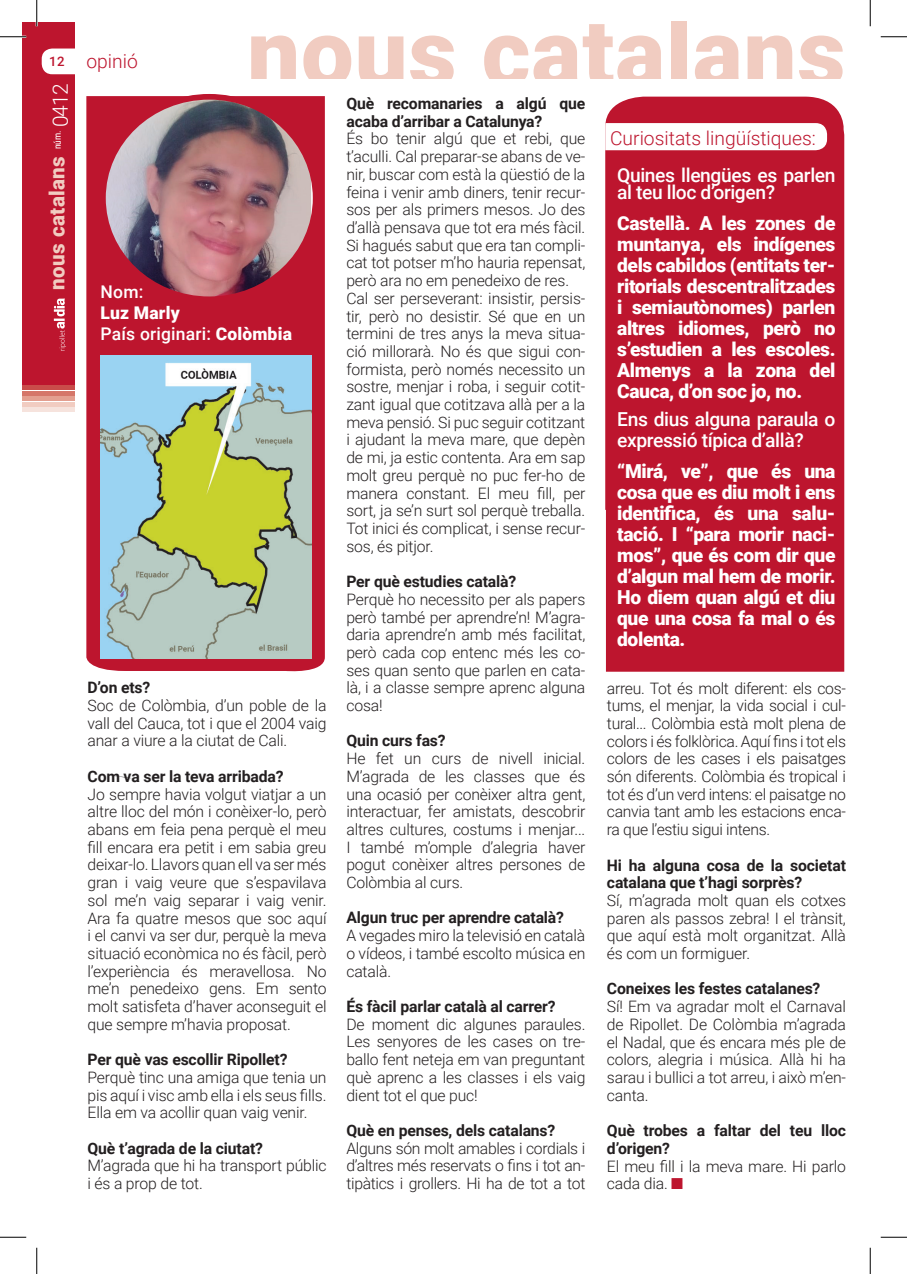
<style>
.page{position:relative;width:907px;height:1274px;background:#fff}
.page>*{position:absolute;margin:0;border:0;box-sizing:border-box;transform-origin:0 0}
.t1{font:900 93.8px "Roboto";letter-spacing:.01em;color:#f1ccc1}
.t2{font:900 21px "Roboto";letter-spacing:.02em;color:#f1ccc1}
.t3{font:900 19.25px/21px "Roboto";letter-spacing:-.02em;color:#fff;text-align:justify}
.t4{font:500 19.25px/17.5px "Roboto";letter-spacing:-.02em;color:#fff}
.t5{font:300 19.25px "Roboto";color:#bd152e}
.t6{font:900 17.5px/21px "Roboto";letter-spacing:.01em;color:#fff}
.t7{font:500 17.5px "Roboto";color:#fff}
.t8{font:300 15.75px/17.7px "Roboto";letter-spacing:-.01em;color:#231f20;text-align:justify}
.t9{font:700 15.75px/17.7px "Roboto";letter-spacing:-.01em;color:#231f20}
.t10{font:500 13.12px "Roboto";color:#bd152e}
.t11{font:9.62px "Roboto Condensed";color:#fff}
.s1{font-family:"Roboto";font-weight:300;font-size:21px}
.s2{font-weight:500}
.s3{color:#bd152e}
</style>
<div class="page">
<div style="left:22px;top:22px;width:52px;height:363px;background:#bd152e"></div>
<div style="left:22px;top:385px;width:53px;height:5px;background:#c94c4a"></div>
<div style="left:22px;top:396px;width:53px;height:5px;background:#e39f90"></div>
<div style="left:22px;top:407px;width:53px;height:5px;background:#f6e3dd"></div>
<div style="left:22px;top:391px;width:53px;height:5px;background:#d57669"></div>
<div style="left:22px;top:402px;width:53px;height:5px;background:#f1ccc1"></div>
<div style="left:42px;top:49px;width:126px;height:25px;background:#fff;border-radius:10px"></div>
<svg style="left:54px;top:298px;width:12px;height:53px"></svg>
<div style="left:605px;top:97px;width:239px;height:575px;background:#bd152e"></div>
<svg style="left:605px;top:123px;width:222px;height:27px"></svg>
<div style="left:86px;top:96px;width:239px;height:576px;background:#bd152e"></div>
<img style="left:103px;top:97px;width:208px;height:202px">
<div style="left:100px;top:94px;width:218px;height:208px;border:6px solid #bd152e;border-radius:50%"></div>
<img style="left:100px;top:355px;width:211px;height:304px">
<svg style="left:114px;top:776px;width:17px;height:2px"></svg>
<hr style="left:0;top:36px;width:26px;height:2px;background:#fff">
<hr style="left:36px;top:0;width:2px;height:26px;background:#fff">
<svg style="left:0;top:36px;width:26px;height:1px"></svg>
<svg style="left:881px;top:36px;width:26px;height:1px"></svg>
<svg style="left:0;top:1237px;width:26px;height:1px"></svg>
<svg style="left:881px;top:1237px;width:26px;height:1px"></svg>
<svg style="left:36px;top:0;width:1px;height:26px"></svg>
<svg style="left:36px;top:1248px;width:1px;height:26px"></svg>
<svg style="left:870px;top:0;width:1px;height:26px"></svg>
<svg style="left:870px;top:1248px;width:1px;height:26px"></svg>
<p class="t10" style="left:49px;top:52px;width:17px">12</p>
<p class="t11" style="left:51px;top:149px;width:67px;rotate:-90deg">núm. <span class="s1">0412</span></p>
<h2 class="t2" style="left:42px;top:290px;width:135px;rotate:-90deg">nous catalans</h2>
<p class="t5" style="left:86px;top:47px;width:53px">opinió</p>
<h1 class="t1" style="left:247px;top:-13px;width:600px">nous catalans</h1>
<p class="t7" style="left:101px;top:280px;width:44px">Nom:</p>
<p class="t6" style="left:101px;top:302px;width:193px">Luz Marly<br><span class="s2">País originari:</span> Colòmbia</p>
<p class="t9" style="left:88px;top:678px;width:64px">D’on ets?</p>
<p class="t8" style="left:88px;top:696px;width:241px">Soc de Colòmbia, d’un poble de la vall del Cauca, tot i que el 2004 vaig anar a viure a la ciutat de Cali.</p>
<p class="t9" style="left:88px;top:767px;width:198px">Com va ser la teva arribada?</p>
<p class="t8" style="left:88px;top:785px;width:241px">Jo sempre havia volgut viatjar a un altre lloc del món i conèixer-lo, però abans em feia pena perquè el meu fill encara era petit i em sabia greu deixar-lo. Llavors quan ell va ser més gran i vaig veure que s’espavilava sol me’n vaig separar i vaig venir.<br>Ara fa quatre mesos que soc aquí i el canvi va ser dur, perquè la meva situació econòmica no és fàcil, però l’experiència és meravellosa. No me’n penedeixo gens. Em sento molt satisfeta d’haver aconseguit el que sempre m’havia proposat.</p>
<p class="t9" style="left:88px;top:1050px;width:202px">Per què vas escollir Ripollet?</p>
<p class="t8" style="left:88px;top:1068px;width:240px">Perquè tinc una amiga que tenia un pis aquí i visc amb ella i els seus fills.<br>Ella em va acollir quan vaig venir.</p>
<p class="t9" style="left:88px;top:1139px;width:177px">Què t’agrada de la ciutat?</p>
<p class="t8" style="left:88px;top:1156px;width:241px">M’agrada que hi ha transport públic i és a prop de tot.</p>
<p class="t9" style="left:346px;top:94px;width:240px">Què recomanaries a algú que acaba d’arribar a Catalunya?</p>
<p class="t8" style="left:346px;top:129px;width:241px;text-align:left">És bo tenir algú que et rebi, que t’aculli. Cal preparar-se abans de ve&shy;nir, buscar com està la qüestió de la feina i venir amb diners, tenir recur&shy;sos per als primers mesos. Jo des d’allà pensava que tot era més fàcil.<br>Si hagués sabut que era tan compli&shy;cat tot potser m’ho hauria repensat, però ara no em penedeixo de res.<br>Cal ser perseverant: insistir, persis&shy;tir, però no desistir. Sé que en un termini de tres anys la meva situa&shy;ció millorarà. No és que sigui con&shy;formista, però només necessito un sostre, menjar i roba, i seguir cotit&shy;zant igual que cotitzava allà per a la meva pensió. Si puc seguir cotitzant i ajudant la meva mare, que depèn de mi, ja estic contenta. Ara em sap molt greu perquè no puc fer-ho de manera constant. El meu fill, per sort, ja se’n surt sol perquè treballa.<br>Tot inici és complicat, i sense recur&shy;sos, és pitjor.</p>
<p class="t9" style="left:346px;top:572px;width:171px">Per què estudies català?</p>
<p class="t8" style="left:346px;top:590px;width:241px">Perquè ho necessito per als papers però també per aprendre’n! M’agra&shy;daria aprendre’n amb més facilitat, però cada cop entenc més les co&shy;ses quan sento que parlen en cata&shy;là, i a classe sempre aprenc alguna cosa!</p>
<p class="t9" style="left:346px;top:731px;width:101px">Quin curs fas?</p>
<p class="t8" style="left:346px;top:749px;width:241px">He fet un curs de nivell inicial.<br>M’agrada de les classes que és una ocasió per conèixer altra gent, interactuar, fer amistats, descobrir altres cultures, costums i menjar...<br>I també m’omple d’alegria haver pogut conèixer altres persones de Colòmbia al curs.</p>
<p class="t9" style="left:346px;top:908px;width:219px">Algun truc per aprendre català?</p>
<p class="t8" style="left:346px;top:926px;width:240px">A vegades miro la televisió en català o vídeos, i també escolto música en català.</p>
<p class="t9" style="left:346px;top:997px;width:211px">És fàcil parlar català al carrer?</p>
<p class="t8" style="left:346px;top:1015px;width:241px">De moment dic algunes paraules.<br>Les senyores de les cases on tre&shy;ballo fent neteja em van preguntant què aprenc a les classes i els vaig dient tot el que puc!</p>
<p class="t9" style="left:346px;top:1121px;width:211px">Què en penses, dels catalans?</p>
<p class="t8" style="left:346px;top:1139px;width:240px">Alguns són molt amables i cordials i d’altres més reservats o fins i tot an&shy;tipàtics i grollers. Hi ha de tot a tot</p>
<p class="t5" style="left:610px;top:125px;width:207px">Curiositats lingüístiques:</p>
<p class="t4" style="left:617px;top:166px;width:220px">Quines llengües es parlen al teu lloc d’origen?</p>
<p class="t3" style="left:617px;top:212px;width:220px">Castellà. A les zones de muntanya, els indígenes dels cabildos (entitats ter&shy;ritorials descentralitzades i semiautònomes) parlen altres idiomes, però no s’estudien a les escoles.<br>Almenys a la zona del Cauca, d’on soc jo, no.</p>
<p class="t4" style="left:617px;top:408px;width:220px;line-height:21px">Ens dius alguna paraula o expressió típica d’allà?</p>
<p class="t3" style="left:617px;top:460px;width:220px">“Mirá, ve”, que és una cosa que es diu molt i ens identifica, és una salu&shy;tació. I “para morir naci&shy;mos”, que és com dir que d’algun mal hem de morir.<br>Ho diem quan algú et diu que una cosa fa mal o és dolenta.</p>
<p class="t8" style="left:607px;top:678px;width:240px">arreu. Tot és molt diferent: els cos&shy;tums, el menjar, la vida social i cul&shy;tural... Colòmbia està molt plena de colors i és folklòrica. Aquí fins i tot els colors de les cases i els paisatges són diferents. Colòmbia és tropical i tot és d’un verd intens: el paisatge no canvia tant amb les estacions enca&shy;ra que l’estiu sigui intens.</p>
<p class="t9" style="left:607px;top:856px;width:240px">Hi ha alguna cosa de la societat catalana que t’hagi sorprès?</p>
<p class="t8" style="left:607px;top:891px;width:240px">Sí, m’agrada molt quan els cotxes paren als passos zebra! I el trànsit, que aquí està molt organitzat. Allà és com un formiguer.</p>
<p class="t9" style="left:607px;top:979px;width:215px">Coneixes les festes catalanes?</p>
<p class="t8" style="left:607px;top:997px;width:241px">Sí! Em va agradar molt el Carnaval de Ripollet. De Colòmbia m’agrada el Nadal, que és encara més ple de colors, alegria i música. Allà hi ha sarau i bullici a tot arreu, i això m’en&shy;canta.</p>
<p class="t9" style="left:607px;top:1121px;width:240px">Què trobes a faltar del teu lloc d’origen?</p>
<p class="t8" style="left:607px;top:1157px;width:240px">El meu fill i la meva mare. Hi parlo cada dia. <span class="s3">■</span></p>
</div>
